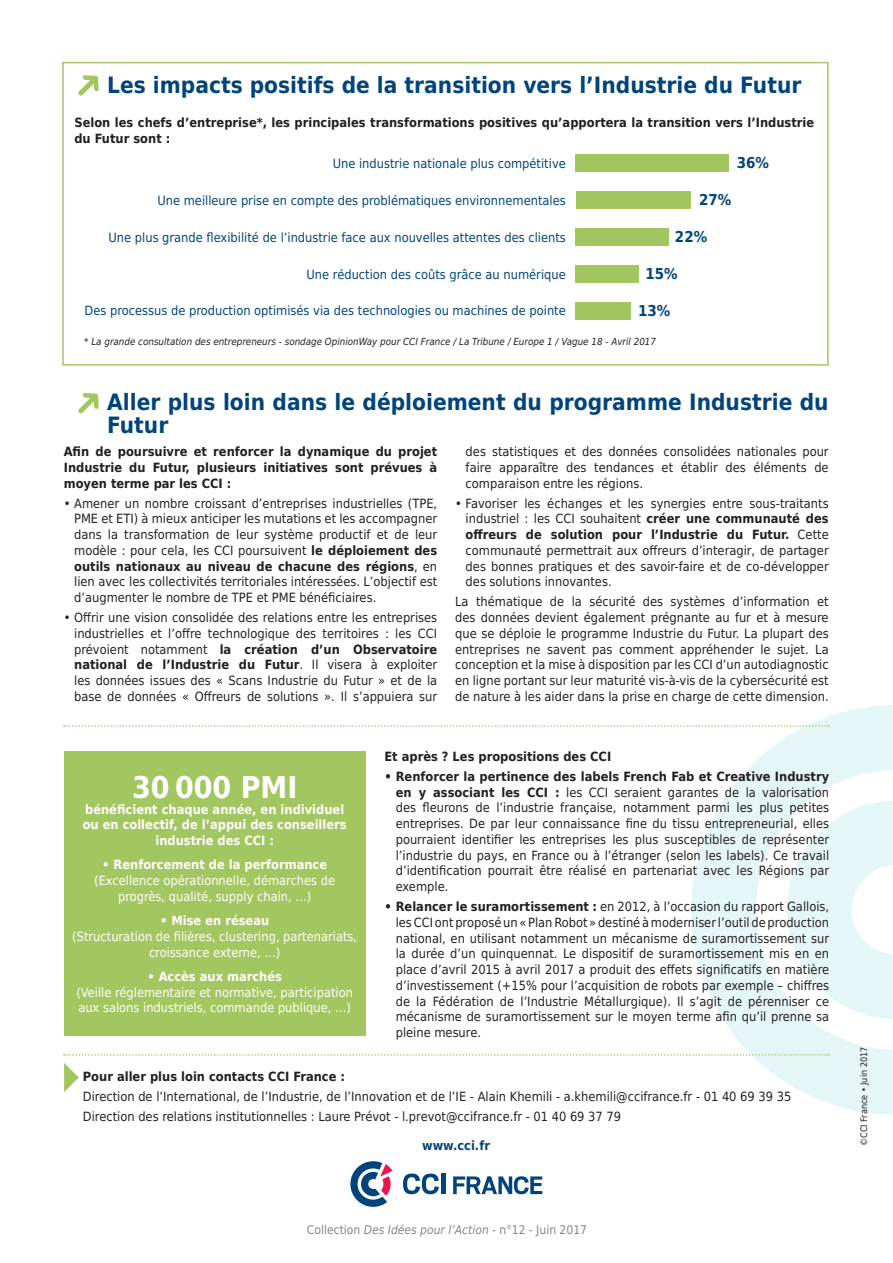
<style>
.page{position:relative;width:893px;height:1263px;background:#fff}
.page>*{position:absolute;margin:0;border:0;box-sizing:border-box;transform-origin:0 0}
.texte{font:700 30px "DejaVu Sans Condensed";color:#fff}
.petit_titre_C15{font:700 22.5px/22.5px "DejaVu Sans Condensed";color:#00447b}
.texte-2{font:700 15px "DejaVu Sans Condensed";color:#00447b}
.texte-3{font:12.75px/15.8px "DejaVu Sans Condensed";color:#231f20;text-align:justify}
.texte-4{font:700 12.75px/15.8px "DejaVu Sans Condensed";color:#231f20;text-align:justify}
.texte-5{font:12.75px "DejaVu Sans Condensed";color:#00447b}
.texte-6{font:12.75px/15.8px "DejaVu Sans Condensed";color:#fff;text-align:center}
.texte-7{font:700 12.75px/15.8px "DejaVu Sans Condensed";color:#fff;text-align:center}
.texte-8{font:700 12.75px "DejaVu Sans Condensed";color:#00447b}
.t1{font:12px "DejaVu Sans Condensed";color:#828688}
.texte-9{font:italic 9.75px "DejaVu Sans Condensed";color:#231f20}
.texte-10{font:9px "DejaVu Sans Condensed";color:#231f20}
.s1{font-weight:700}
.s2{font-style:italic}
</style>
<div class="page">
<div style="left:62px;top:62px;width:767px;height:304px;border:2px solid #a3c760"></div>
<svg style="left:691px;top:705px;width:202px;height:410px;fill:#e4f7f6"></svg>
<svg style="left:787px;top:801px;width:106px;height:218px"></svg>
<svg style="left:403px;top:1173px;width:36px;height:21px"></svg>
<hr style="left:441px;top:1174px;width:4px;height:20px;background:#00447b">
<svg style="left:350px;top:1161px;width:43px;height:46px"></svg>
<svg style="left:453px;top:1176px;width:89px;height:18px"></svg>
<svg style="left:64px;top:1063px;width:15px;height:29px"></svg>
<svg style="left:64px;top:725px;width:765px;height:2px"></svg>
<svg style="left:64px;top:1054px;width:765px;height:2px"></svg>
<div style="left:64px;top:751px;width:302px;height:285px;background:#a3c760"></div>
<div style="left:576px;top:154px;width:153px;height:17px;background:#a3c760"></div>
<div style="left:576px;top:191px;width:114px;height:17px;background:#a3c760"></div>
<div style="left:576px;top:228px;width:93px;height:17px;background:#a3c760"></div>
<div style="left:576px;top:265px;width:63px;height:17px;background:#a3c760"></div>
<div style="left:576px;top:302px;width:55px;height:17px;background:#a3c760"></div>
<p class="petit_titre_C15" style="left:107px;top:73px;width:696px">Les impacts positifs de la transition vers l’Industrie du Futur</p>
<p class="texte-4" style="left:74px;top:114px;width:741px">Selon les chefs d’entreprise*, les principales transformations positives qu’apportera la transition vers l’Industrie du Futur sont :</p>
<p class="texte-5" style="left:333px;top:153px;width:235px">Une industrie nationale plus compétitive</p>
<p class="texte-2" style="left:737px;top:151px;width:34px">36%</p>
<p class="texte-5" style="left:157px;top:190px;width:410px">Une meilleure prise en compte des problématiques environnementales</p>
<p class="texte-2" style="left:699px;top:188px;width:34px">27%</p>
<p class="texte-5" style="left:109px;top:227px;width:459px">Une plus grande flexibilité de l’industrie face aux nouvelles attentes des clients</p>
<p class="texte-2" style="left:675px;top:225px;width:34px">22%</p>
<p class="texte-5" style="left:306px;top:264px;width:261px">Une réduction des coûts grâce au numérique</p>
<p class="texte-2" style="left:645px;top:262px;width:34px">15%</p>
<p class="texte-5" style="left:85px;top:301px;width:483px">Des processus de production optimisés via des technologies ou machines de pointe</p>
<p class="texte-2" style="left:638px;top:299px;width:34px">13%</p>
<p class="texte-9" style="left:84px;top:335px;width:573px">* La grande consultation des entrepreneurs - sondage OpinionWay pour CCI France / La Tribune / Europe 1 / Vague 18 - Avril 2017</p>
<p class="petit_titre_C15" style="left:107px;top:391px;width:723px">Aller plus loin dans le déploiement du programme Industrie du<br>Futur</p>
<p class="texte-4" style="left:64px;top:443px;width:375px">Afin de poursuivre et renforcer la dynamique du projet Industrie du Futur, plusieurs initiatives sont prévues à moyen terme par les CCI :</p>
<p class="texte-3" style="left:74px;top:495px;width:365px;text-indent:-10px">• Amener un nombre croissant d’entreprises industrielles (TPE, PME et ETI) à mieux anticiper les mutations et les accompagner dans la transformation de leur système productif et de leur modèle : pour cela, les CCI poursuivent <span class="s1">le déploiement des outils nationaux au niveau de chacune des régions</span>, en lien avec les collectivités territoriales intéressées. L’objectif est d’augmenter le nombre de TPE et PME bénéficiaires.</p>
<p class="texte-3" style="left:74px;top:609px;width:365px;text-indent:-10px">• Offrir une vision consolidée des relations entre les entreprises industrielles et l’offre technologique des territoires : les CCI prévoient notamment <span class="s1">la création d’un Observatoire national de l’Industrie du Futur</span>. Il visera à exploiter les données issues des « Scans Industrie du Futur » et de la base de données « Offreurs de solutions ». Il s’appuiera sur</p>
<p class="texte-3" style="left:466px;top:443px;width:365px">des statistiques et des données consolidées nationales pour faire apparaître des tendances et établir des éléments de comparaison entre les régions.</p>
<p class="texte-3" style="left:466px;top:495px;width:365px;text-indent:-10px">• Favoriser les échanges et les synergies entre sous-traitants industriel : les CCI souhaitent <span class="s1">créer une communauté des offreurs de solution pour l’Industrie du Futur.</span> Cette communauté permettrait aux offreurs d’interagir, de partager des bonnes pratiques et des savoir-faire et de co-développer des solutions innovantes.</p>
<p class="texte-3" style="left:455px;top:594px;width:375px">La thématique de la sécurité des systèmes d’information et des données devient également prégnante au fur et à mesure que se déploie le programme Industrie du Futur. La plupart des entreprises ne savent pas comment appréhender le sujet. La conception et la mise à disposition par les CCI d’un autodiagnostic en ligne portant sur leur maturité vis-à-vis de la cybersécurité est de nature à les aider dans la prise en charge de cette dimension.</p>
<p class="texte" style="left:132px;top:762px;width:167px">30 000 PMI</p>
<p class="texte-7" style="left:83px;top:801px;width:265px">bénéficient chaque année, en individuel ou en collectif, de l’appui des conseillers industrie des CCI :</p>
<p class="texte-7" style="left:102px;top:856px;width:226px">• Renforcement de la performance</p>
<p class="texte-6" style="left:94px;top:872px;width:243px">(Excellence opérationnelle, démarches de progrès, qualité, supply chain, …)</p>
<p class="texte-7" style="left:160px;top:912px;width:111px">• Mise en réseau</p>
<p class="texte-6" style="left:72px;top:928px;width:286px">(Structuration de filières, clustering, partenariats, croissance externe, …)</p>
<p class="texte-7" style="left:147px;top:968px;width:136px">• Accès aux marchés</p>
<p class="texte-6" style="left:76px;top:984px;width:278px;text-align:left">(Veille réglementaire et normative, participation aux salons industriels, commande publique, …)</p>
<p class="texte-4" style="left:384px;top:748px;width:228px">Et après ? Les propositions des CCI</p>
<p class="texte-3" style="left:396px;top:768px;width:435px;text-indent:-11px"><span class="s1">• Renforcer la pertinence des labels French Fab et Creative Industry en y associant les CCI :</span> les CCI seraient garantes de la valorisation des fleurons de l’industrie française, notamment parmi les plus petites entreprises. De par leur connaissance fine du tissu entrepreneurial, elles pourraient identifier les entreprises les plus susceptibles de représenter l’industrie du pays, en France ou à l’étranger (selon les labels). Ce travail d’identification pourrait être réalisé en partenariat avec les Régions par exemple.</p>
<p class="texte-3" style="left:396px;top:898px;width:435px;text-indent:-11px"><span class="s1">• Relancer le suramortissement :</span> en 2012, à l’occasion du rapport Gallois, les CCI ont proposé un « Plan Robot » destiné à moderniser l’outil de production national, en utilisant notamment un mécanisme de suramortissement sur la durée d’un quinquennat. Le dispositif de suramortissement mis en en place d’avril 2015 à avril 2017 a produit des effets significatifs en matière d’investissement (+15% pour l’acquisition de robots par exemple – chiffres de la Fédération de l’Industrie Métallurgique). Il s’agit de pérenniser ce mécanisme de suramortissement sur le moyen terme afin qu’il prenne sa pleine mesure.</p>
<p class="texte-4" style="left:83px;top:1068px;width:264px">Pour aller plus loin contacts CCI France :</p>
<p class="texte-3" style="left:83px;top:1089px;width:710px">Direction de l’International, de l’Industrie, de l’Innovation et de l’IE - Alain Khemili - a.khemili@ccifrance.fr - 01 40 69 39 35</p>
<p class="texte-3" style="left:83px;top:1109px;width:540px">Direction des relations institutionnelles : Laure Prévot - l.prevot@ccifrance.fr - 01 40 69 37 79</p>
<p class="texte-8" style="left:422px;top:1135px;width:69px">www.cci.fr</p>
<p class="t1" style="left:307px;top:1220px;width:282px">Collection <span class="s2">Des Idées pour l’Action</span> - n°12 - Juin 2017</p>
<p class="texte-10" style="left:857px;top:1146px;width:101px;rotate:-90deg">©CCI France • Juin 2017</p>
</div>
